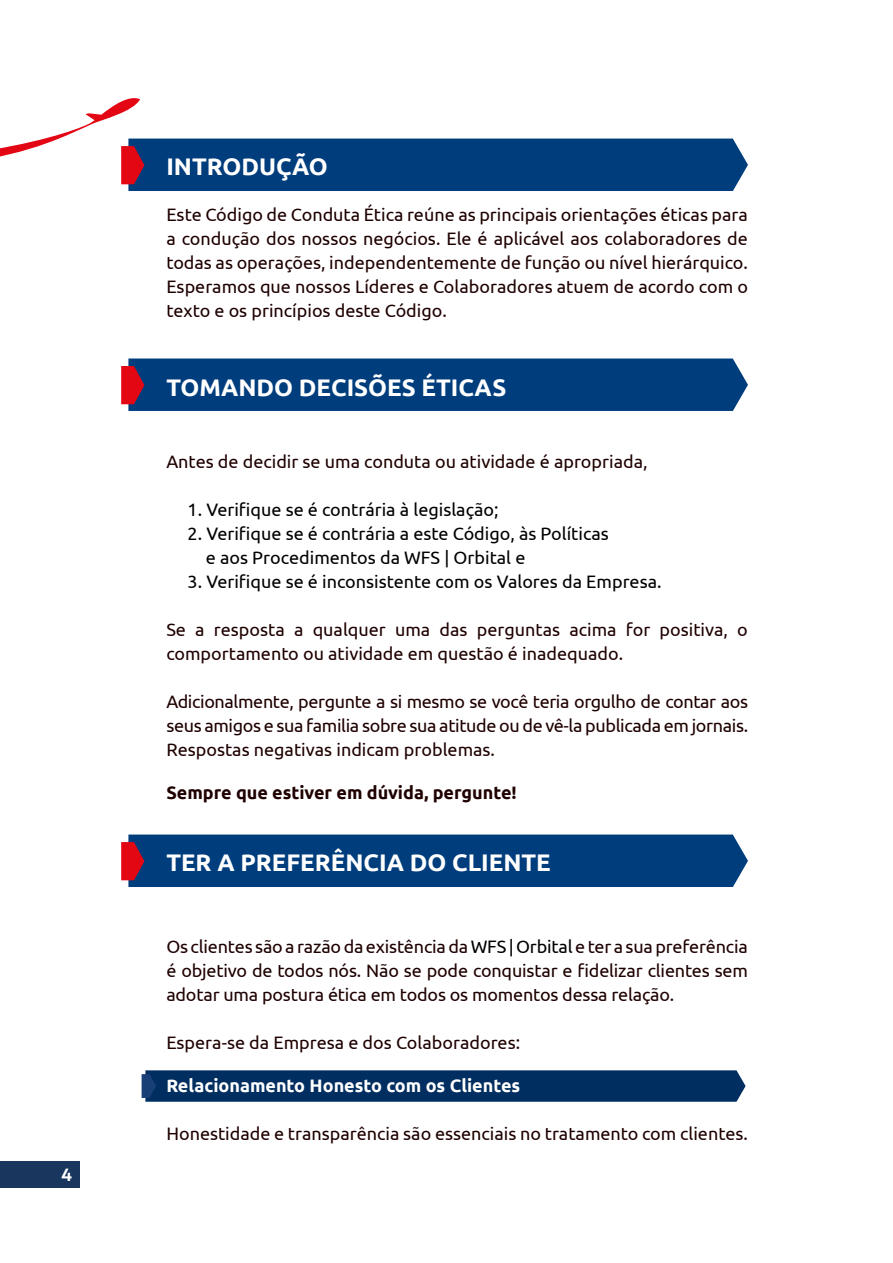
<style>
.page{position:relative;width:893px;height:1263px;background:#fff}
.page>*{position:absolute;margin:0;border:0;box-sizing:border-box;transform-origin:0 0}
.t1{font:700 24px "Ubuntu";color:#fff}
.t2{font:18px/24px "Ubuntu";color:#1f0000;text-align:justify}
.t3{font:18px/24px "Ubuntu";color:#000}
.t4{font:700 18px "Ubuntu";color:#1f0000}
.t5{font:700 18px "Ubuntu";color:#fff}
.t6{font:700 16.5px "Encode Sans";color:#fff}
.s1{color:#000}
</style>
<div class="page">
<div style="left:0;top:1161px;width:80px;height:26px;background:#18365e"></div>
<svg style="left:0;top:98px;width:748px;height:93px"></svg>
<svg style="left:142px;top:1070px;width:604px;height:32px;background:#073364"></svg>
<div style="left:121px;top:358px;width:627px;height:53px;background:#003d7c"></div>
<div style="left:121px;top:834px;width:627px;height:53px;background:#003d7c"></div>
<p class="t6" style="left:62px;top:1162px;width:12px">4</p>
<h1 class="t1" style="left:166px;top:152px;width:163px">INTRODUÇÃO</h1>
<p class="t2" style="left:166px;top:202px;width:583px">Este Código de Conduta Ética reúne as principais orientações éticas para a condução dos nossos negócios. Ele é aplicável aos colaboradores de todas as operações, independentemente de função ou nível hierárquico.<br>Esperamos que nossos Líderes e Colaboradores atuem de acordo com o texto e os princípios deste Código.</p>
<h1 class="t1" style="left:166px;top:373px;width:341px">TOMANDO DECISÕES ÉTICAS</h1>
<p class="t2" style="left:166px;top:449px;width:483px">Antes de decidir se uma conduta ou atividade é apropriada,</p>
<p class="t3" style="left:188px;top:497px;width:312px">1. Verifique se é contrária à legislação;</p>
<p class="t3" style="left:206px;top:521px;width:404px;text-indent:-18px">2. Verifique se é contrária a este Código, às Políticas e aos Procedimentos da WFS | Orbital e</p>
<p class="t3" style="left:188px;top:569px;width:475px">3. Verifique se é inconsistente com os Valores da Empresa.</p>
<p class="t2" style="left:166px;top:617px;width:583px">Se a resposta a qualquer uma das perguntas acima for positiva, o comportamento ou atividade em questão é inadequado.</p>
<p class="t2" style="left:166px;top:689px;width:583px">Adicionalmente, pergunte a si mesmo se você teria orgulho de contar aos seus amigos e sua familia sobre sua atitude ou de vê-la publicada em jornais.<br>Respostas negativas indicam problemas.</p>
<p class="t4" style="left:166px;top:782px;width:352px">Sempre que estiver em dúvida, pergunte!</p>
<h1 class="t1" style="left:166px;top:848px;width:386px">TER A PREFERÊNCIA DO CLIENTE</h1>
<p class="t2" style="left:166px;top:934px;width:583px">Os clientes são a razão da existência da <span class="s1">WFS | Orbital</span> e ter a sua preferência é objetivo de todos nós. Não se pode conquistar e fidelizar clientes sem adotar uma postura ética em todos os momentos dessa relação.</p>
<p class="t2" style="left:166px;top:1030px;width:355px">Espera-se da Empresa e dos Colaboradores:</p>
<p class="t5" style="left:166px;top:1074px;width:355px">Relacionamento Honesto com os Clientes</p>
<p class="t2" style="left:166px;top:1121px;width:583px">Honestidade e transparência são essenciais no tratamento com clientes.</p>
</div>
